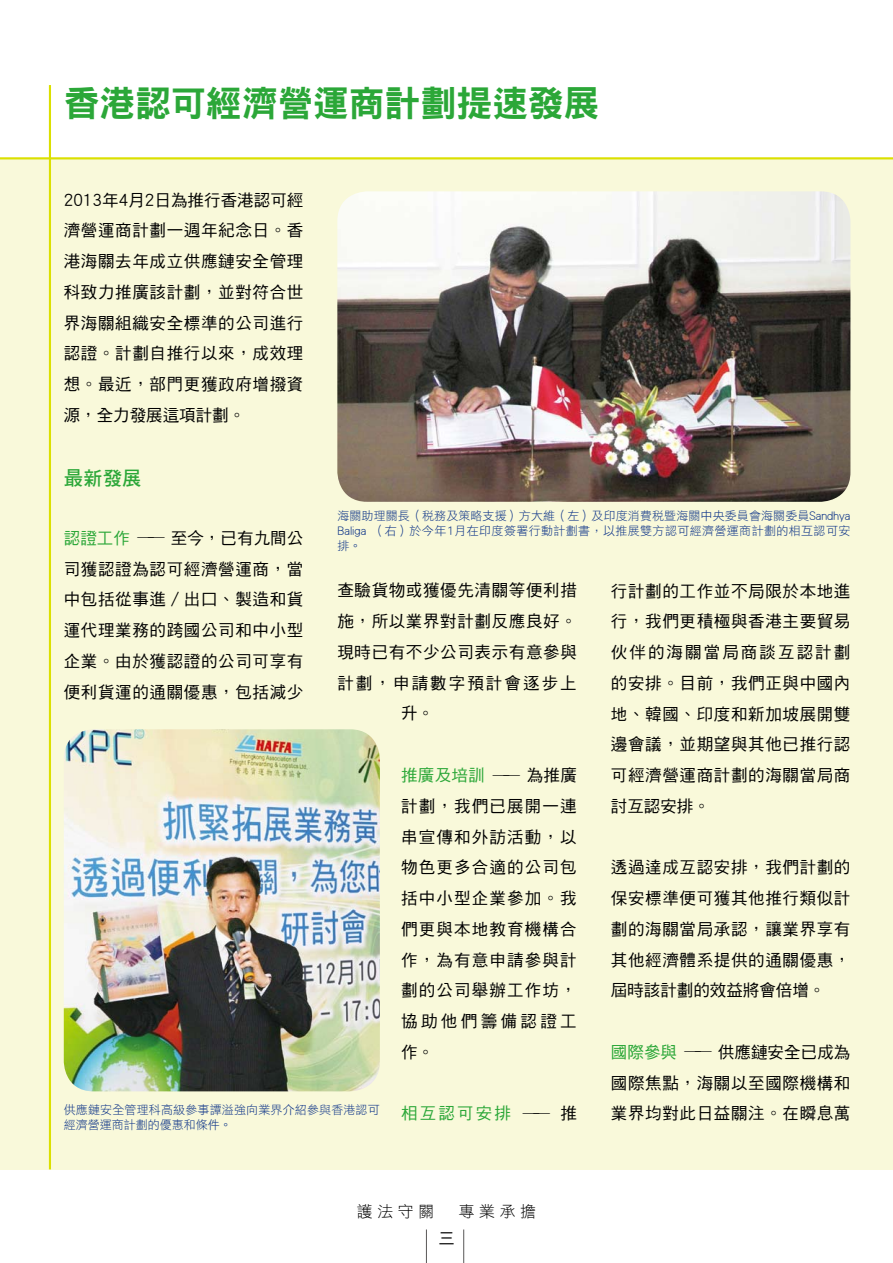
<style>
.page{position:relative;width:893px;height:1263px;background:#fff}
.page>*{position:absolute;margin:0;border:0;box-sizing:border-box;transform-origin:0 0}
.t1{font:36px "DF Hei HK W9";letter-spacing:-.005em;color:#2ba738}
.t2{font:19.5px "DF Hei HK W7";color:#2ba738}
.t3{font:16.5px/30.8px "DF Hei HK W5";letter-spacing:.04em;color:#000;text-align:justify}
.t4{font:16.5px/30.8px "DF Hei HK W5";letter-spacing:.125em;color:#000}
.t5{font:16.5px "DF Hei HK W5";letter-spacing:.135em;color:#2ba738}
.t6{font:15.75px "DF Hei HK W3";letter-spacing:.3em;color:#000}
.t7{font:15.75px "DF Hei HK W5";color:#000}
.t8{font:12px/15px "DF Li Hei HK W3";letter-spacing:.015em;color:#0c3388}
.s1{color:#2ba738}
.s2{font-family:"M Hei";font-weight:300}
.s3{font-family:"M Hei";font-weight:300;color:#000}
.s4{color:#000}
</style>
<div class="page">
<div style="left:0;top:157px;width:893px;height:1012px;background:#f9f9da"></div>
<hr style="left:0;top:157px;width:893px;height:2px;background:#dbe000">
<hr style="left:49px;top:85px;width:2px;height:1084px;background:#dbe000">
<hr style="left:463px;top:1229px;width:1px;height:34px;background:#595757">
<hr style="left:426px;top:1229px;width:1px;height:34px;background:#595757">
<img style="left:64px;top:729px;width:316px;height:362px">
<img style="left:337px;top:191px;width:513px;height:311px">
<h1 class="t1" style="left:64px;top:84px;width:537px">香港認可經濟營運商計劃提速發展</h1>
<p class="t3" style="left:64px;top:184px;width:241px">2013年4月2日為推行香港認可經濟營運商計劃一週年紀念日。香港海關去年成立供應鏈安全管理科致力推廣該計劃，並對符合世界海關組織安全標準的公司進行認證。計劃自推行以來，成效理想。最近，部門更獲政府增撥資源，全力發展這項計劃。</p>
<p class="t2" style="left:64px;top:467px;width:79px">最新發展</p>
<p class="t8" style="left:337px;top:507px;width:515px;text-align:justify">海關助理關長（稅務及策略支援）方大維（左）及印度消費稅暨海關中央委員會海關委員Sandhya Baliga （右）於今年1月在印度簽署行動計劃書，以推展雙方認可經濟營運商計劃的相互認可安排。</p>
<p class="t3" style="left:337px;top:575px;width:241px">查驗貨物或獲優先清關等便利措</p>
<p class="t3" style="left:337px;top:606px;width:241px">施，所以業界對計劃反應良好。</p>
<p class="t3" style="left:337px;top:636px;width:241px">現時已有不少公司表示有意參與</p>
<p class="t4" style="left:401px;top:667px;width:177px;text-indent:-64px">計劃，申請數字預計會逐步上升。</p>
<p class="t3" style="left:64px;top:522px;width:241px"><span class="s1">認證工作</span> <span class="s2">——</span> 至今，已有九間公司獲認證為認可經濟營運商，當中包括從事進／出口、製造和貨運代理業務的跨國公司和中小型企業。由於獲認證的公司可享有便利貨運的通關優惠，包括減少</p>
<p class="t3" style="left:611px;top:575px;width:241px">行計劃的工作並不局限於本地進行，我們更積極與香港主要貿易伙伴的海關當局商談互認計劃的安排。目前，我們正與中國內地、韓國、印度和新加坡展開雙邊會議，並期望與其他已推行認可經濟營運商計劃的海關當局商討互認安排。</p>
<p class="t3" style="left:401px;top:759px;width:177px"><span class="s1">推廣及培訓</span> <span class="s2">——</span> 為推廣計劃，我們已展開一連串宣傳和外訪活動，以物色更多合適的公司包括中小型企業參加。我們更與本地教育機構合作，為有意申請參與計劃的公司舉辦工作坊，協助他們籌備認證工作。</p>
<p class="t3" style="left:611px;top:852px;width:241px">透過達成互認安排，我們計劃的保安標準便可獲其他推行類似計劃的海關當局承認，讓業界享有其他經濟體系提供的通關優惠，屆時該計劃的效益將會倍增。</p>
<p class="t3" style="left:611px;top:1036px;width:241px"><span class="s1">國際參與</span> <span class="s2">——</span> 供應鏈安全已成為國際焦點，海關以至國際機構和業界均對此日益關注。在瞬息萬</p>
<p class="t8" style="left:64px;top:1102px;width:318px">供應鏈安全管理科高級參事譚溢強向業界介紹參與香港認可經濟營運商計劃的優惠和條件。</p>
<p class="t5" style="left:401px;top:1104px;width:177px">相互認可安排 <span class="s3">——</span> <span class="s4">推</span></p>
<p class="t6" style="left:357px;top:1203px;width:79px">護法守關</p>
<p class="t6" style="left:459px;top:1203px;width:79px">專業承擔</p>
<p class="t7" style="left:439px;top:1230px;width:17px">三</p>
</div>
